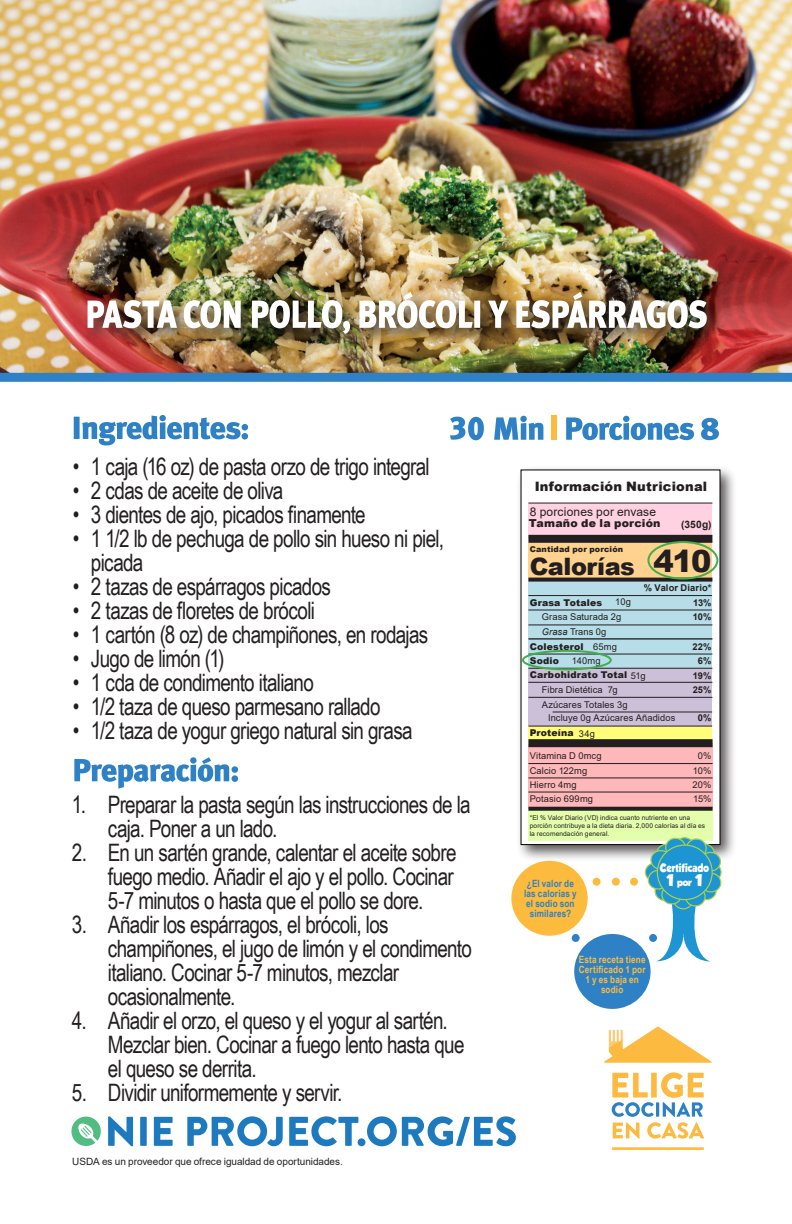
<style>
.page{position:relative;width:792px;height:1224px;background:#fff}
.page>*{position:absolute;margin:0;border:0;box-sizing:border-box;transform-origin:0 0}
.t1{font:900 30.6px "Arial";color:#231f20}
.t2{font:24px/24px "Arial Narrow";letter-spacing:-.03em;color:#231f20;scale:.96 1}
.t3{font:900 24px "Arial";letter-spacing:-.015em;color:#231f20}
.t4{font:900 13px "Arial";letter-spacing:.015em;color:#231f20}
.t5{font:12px "Arial";letter-spacing:.015em;color:#231f20}
.t6{font:900 11px "Arial";letter-spacing:.02em;color:#231f20}
.t7{font:10.4px "GROBOLD";color:#fff;scale:.84 1}
.t8{font:700 10.2px "Arial";color:#231f20}
.t9{font:10px "Arial";letter-spacing:-.005em;color:#231f20}
.t10{font:700 10px/10px "Arial Narrow";letter-spacing:.015em;color:#fdbb3e;text-align:center}
.t11{font:700 10px/10px "Arial Narrow";letter-spacing:.015em;color:#2e81c4;text-align:center}
.t12{font:9.4px "Arial";letter-spacing:.01em;color:#231f20}
.t13{font:900 9.4px "Arial";letter-spacing:.02em;color:#231f20}
.t14{font:700 9.4px "Arial";letter-spacing:.015em;color:#231f20}
.t15{font:9px "GROBOLD";color:#fff}
.t16{font:900 8px "Arial";letter-spacing:.02em;color:#231f20}
.t17{font:6.6px/8px "Arial";letter-spacing:.01em;color:#231f20}
.s1{font-style:italic}
.s2{font-weight:400}
.s3{font-size:14.4px}
</style>
<div class="page">
<div style="left:516px;top:465px;width:221px;height:397px;background:#231f20;opacity:.75"></div>
<div style="left:521px;top:470px;width:199px;height:375px;background:#fff"></div>
<div style="left:528px;top:743px;width:185px;height:66px;background:#feb8ba"></div>
<div style="left:528px;top:543px;width:184px;height:37px;background:#ffd28f"></div>
<div style="left:528px;top:809px;width:185px;height:32px;background:#e3ffab"></div>
<div style="left:528px;top:726px;width:184px;height:17px;background:#fffd7a"></div>
<div style="left:528px;top:669px;width:184px;height:57px;background:#ccc0d9"></div>
<div style="left:528px;top:580px;width:184px;height:88px;background:#b6dde8"></div>
<div style="left:528px;top:503px;width:184px;height:36px;background:#ffd1e1"></div>
<div style="left:528px;top:535px;width:184px;height:8px;background:#231f20"></div>
<svg style="left:528px;top:578px;width:184px;height:4px"></svg>
<hr style="left:528px;top:503px;width:184px;height:1px;background:#231f20">
<hr style="left:528px;top:595px;width:184px;height:1px;background:#231f20">
<hr style="left:528px;top:610px;width:184px;height:1px;background:#231f20">
<hr style="left:528px;top:625px;width:184px;height:1px;background:#231f20">
<hr style="left:528px;top:638px;width:184px;height:2px;background:#231f20">
<hr style="left:528px;top:654px;width:184px;height:1px;background:#231f20">
<hr style="left:528px;top:668px;width:184px;height:1px;background:#231f20">
<hr style="left:528px;top:682px;width:184px;height:1px;background:#231f20">
<hr style="left:528px;top:697px;width:184px;height:1px;background:#231f20">
<hr style="left:528px;top:726px;width:184px;height:1px;background:#231f20">
<hr style="left:553px;top:712px;width:159px;height:1px;background:#231f20">
<hr style="left:528px;top:763px;width:185px;height:1px;background:#231f20">
<hr style="left:528px;top:778px;width:185px;height:1px;background:#231f20">
<hr style="left:528px;top:792px;width:185px;height:1px;background:#231f20">
<div style="left:528px;top:739px;width:185px;height:8px;background:#231f20"></div>
<svg style="left:528px;top:807px;width:185px;height:4px"></svg>
<div style="left:647px;top:541px;width:71px;height:39px;border:2px solid #40ae49;border-radius:50%"></div>
<svg style="left:521px;top:649px;width:92px;height:22px"></svg>
<svg style="left:74px;top:415px;width:174px;height:30px"></svg>
<svg style="left:74px;top:757px;width:164px;height:32px"></svg>
<img style="left:0;top:0;width:792px;height:382px">
<div style="left:83px;top:289px;width:641px;height:61px;background:#231f20;opacity:.75"></div>
<img style="left:88px;top:292px;width:619px;height:42px">
<svg style="left:604px;top:1027px;width:108px;height:36px"></svg>
<hr style="left:612px;top:1147px;width:92px;height:3px;background:#fdba40">
<svg style="left:612px;top:1072px;width:92px;height:67px"></svg>
<div style="left:630px;top:878px;width:8px;height:8px;background:#fdbb3e;border-radius:50%"></div>
<div style="left:511px;top:861px;width:77px;height:75px;background:#fdbb3e;border-radius:50%"></div>
<div style="left:574px;top:934px;width:77px;height:75px;background:#2e81c4;border-radius:50%"></div>
<div style="left:612px;top:878px;width:8px;height:8px;background:#fdbb3e;border-radius:50%"></div>
<div style="left:593px;top:878px;width:8px;height:8px;background:#fdbb3e;border-radius:50%"></div>
<div style="left:572px;top:934px;width:8px;height:8px;background:#2e81c4;border-radius:50%"></div>
<div style="left:645px;top:862px;width:21px;height:20px;border:1px solid #acd146;border-radius:50%"></div>
<svg style="left:646px;top:836px;width:77px;height:126px"></svg>
<div style="left:657px;top:845px;width:55px;height:55px;background:#1d95d3;border-radius:50%"></div>
<div style="left:657px;top:845px;width:56px;height:55px;border:1px solid #acd146;border-radius:50%"></div>
<svg style="left:566px;top:416px;width:153px;height:24px"></svg>
<div style="left:552px;top:416px;width:5px;height:24px;background:#fdbb3e"></div>
<svg style="left:450px;top:416px;width:93px;height:24px"></svg>
<svg style="left:71px;top:1116px;width:30px;height:30px"></svg>
<svg style="left:108px;top:1116px;width:25px;height:30px"></svg>
<div style="left:140px;top:1117px;width:7px;height:29px;background:#1d7abf"></div>
<svg style="left:154px;top:1117px;width:19px;height:29px"></svg>
<svg style="left:187px;top:1116px;width:96px;height:30px"></svg>
<svg style="left:289px;top:1116px;width:69px;height:30px"></svg>
<div style="left:358px;top:1138px;width:7px;height:8px;background:#1d7abf;border-radius:50%"></div>
<svg style="left:367px;top:1116px;width:149px;height:30px"></svg>
<p class="t2" style="left:73px;top:453px;width:373px">• 1 caja (16 oz) de pasta orzo de trigo integral</p>
<p class="t2" style="left:73px;top:477px;width:221px">• 2 cdas de aceite de oliva</p>
<p class="t2" style="left:73px;top:501px;width:306px">• 3 dientes de ajo, picados finamente</p>
<p class="t2" style="left:91px;top:525px;width:369px;text-indent:-18px">• 1 1/2 lb de pechuga de pollo sin hueso ni piel, picada</p>
<p class="t2" style="left:73px;top:573px;width:270px">• 2 tazas de espárragos picados</p>
<p class="t2" style="left:73px;top:597px;width:254px">• 2 tazas de floretes de brócoli</p>
<p class="t2" style="left:73px;top:621px;width:372px">• 1 cartón (8 oz) de champiñones, en rodajas</p>
<p class="t2" style="left:73px;top:645px;width:159px">• Jugo de limón (1)</p>
<p class="t2" style="left:73px;top:669px;width:253px">• 1 cda de condimento italiano</p>
<p class="t2" style="left:73px;top:693px;width:322px">• 1/2 taza de queso parmesano rallado</p>
<p class="t2" style="left:73px;top:717px;width:355px">• 1/2 taza de yogur griego natural sin grasa</p>
<p class="t2" style="left:108px;top:792px;width:379px;text-indent:-36px">1. Preparar la pasta según las instrucciones de la caja. Poner a un lado.</p>
<p class="t2" style="left:108px;top:840px;width:365px;text-align:justify;text-indent:-36px">2. En un sartén grande, calentar el aceite sobre fuego medio. Añadir el ajo y el pollo. Cocinar 5-7 minutos o hasta que el pollo se dore.</p>
<p class="t2" style="left:108px;top:912px;width:381px;text-indent:-36px">3. Añadir los espárragos, el brócoli, los champiñones, el jugo de limón y el condimento italiano. Cocinar 5-7 minutos, mezclar ocasionalmente.</p>
<p class="t2" style="left:108px;top:1008px;width:373px;text-indent:-36px">4. Añadir el orzo, el queso y el yogur al sartén.<br>Mezclar bien. Cocinar a fuego lento hasta que el queso se derrita.</p>
<p class="t2" style="left:72px;top:1080px;width:283px">5. Dividir uniformemente y servir.</p>
<p class="t9" style="left:72px;top:1155px;width:272px">USDA es un proveedor que ofrece igualdad de oportunidades.</p>
<p class="t4" style="left:535px;top:477px;width:174px">Información Nutricional</p>
<p class="t5" style="left:530px;top:503px;width:128px">8 porciones por envase</p>
<p class="t6" style="left:529px;top:516px;width:133px">Tamaño de la porción</p>
<p class="t8" style="left:681px;top:517px;width:32px">(350g)</p>
<p class="t16" style="left:530px;top:544px;width:95px">Cantidad por porción</p>
<p class="t3" style="left:530px;top:549px;width:107px">Calorías</p>
<p class="t1" style="left:654px;top:539px;width:59px">410</p>
<p class="t13" style="left:530px;top:596px;width:74px">Grasa Totales</p>
<p class="t14" style="left:644px;top:581px;width:69px">% Valor Diario*</p>
<p class="t14" style="left:693px;top:596px;width:20px">13%</p>
<p class="t14" style="left:693px;top:610px;width:20px">10%</p>
<p class="t14" style="left:693px;top:640px;width:20px">22%</p>
<p class="t12" style="left:615px;top:596px;width:17px">10g</p>
<p class="t12" style="left:542px;top:610px;width:81px">Grasa Saturada 2g</p>
<p class="t12" style="left:542px;top:625px;width:66px"><span class="s1">Grasa</span> Trans 0g</p>
<p class="t12" style="left:593px;top:640px;width:25px">65mg</p>
<p class="t12" style="left:572px;top:654px;width:30px">140mg</p>
<p class="t13" style="left:530px;top:668px;width:117px">Carbohidrato Total <span class="s2">51g</span></p>
<p class="t12" style="left:542px;top:684px;width:77px">Fibra Dietética 7g</p>
<p class="t12" style="left:542px;top:698px;width:87px">Azúcares Totales 3g</p>
<p class="t13" style="left:530px;top:640px;width:55px">Colesterol</p>
<p class="t13" style="left:530px;top:654px;width:31px">Sodio</p>
<p class="t14" style="left:698px;top:654px;width:15px">6%</p>
<p class="t14" style="left:693px;top:669px;width:20px">19%</p>
<p class="t14" style="left:693px;top:683px;width:20px">25%</p>
<p class="t14" style="left:698px;top:711px;width:15px">0%</p>
<p class="t12" style="left:548px;top:712px;width:129px">Incluye 0g Azúcares Añadidos</p>
<p class="t12" style="left:579px;top:727px;width:18px">34g</p>
<p class="t12" style="left:530px;top:749px;width:73px">Vitamina D 0mcg</p>
<p class="t12" style="left:530px;top:764px;width:59px">Calcio 122mg</p>
<p class="t12" style="left:530px;top:779px;width:48px">Hierro 4mg</p>
<p class="t17" style="left:530px;top:814px;width:177px">*El % Valor Diario (VD) indica cuanto nutriente en una porción contribuye a la dieta diaria. 2,000 calorías al día es la recomendación general.</p>
<p class="t13" style="left:530px;top:726px;width:45px">Proteína</p>
<p class="t12" style="left:698px;top:749px;width:15px">0%</p>
<p class="t12" style="left:693px;top:764px;width:20px">10%</p>
<p class="t12" style="left:693px;top:779px;width:20px">20%</p>
<p class="t12" style="left:693px;top:793px;width:20px">15%</p>
<p class="t12" style="left:530px;top:793px;width:65px">Potasio 699mg</p>
<p class="t7" style="left:660px;top:862px;width:60px">Certificado</p>
<p class="t11" style="left:527px;top:878px;width:48px">¿El valor de</p>
<p class="t15" style="left:667px;top:877px;width:37px"><span class="s3">1</span> por <span class="s3">1</span></p>
<p class="t11" style="left:524px;top:888px;width:54px">las calorias y el sodio son similares?</p>
<p class="t10" style="left:579px;top:954px;width:68px">Esta receta tiene<br>Certificado 1 por<br>1 y es baja en sodio</p>
</div>
